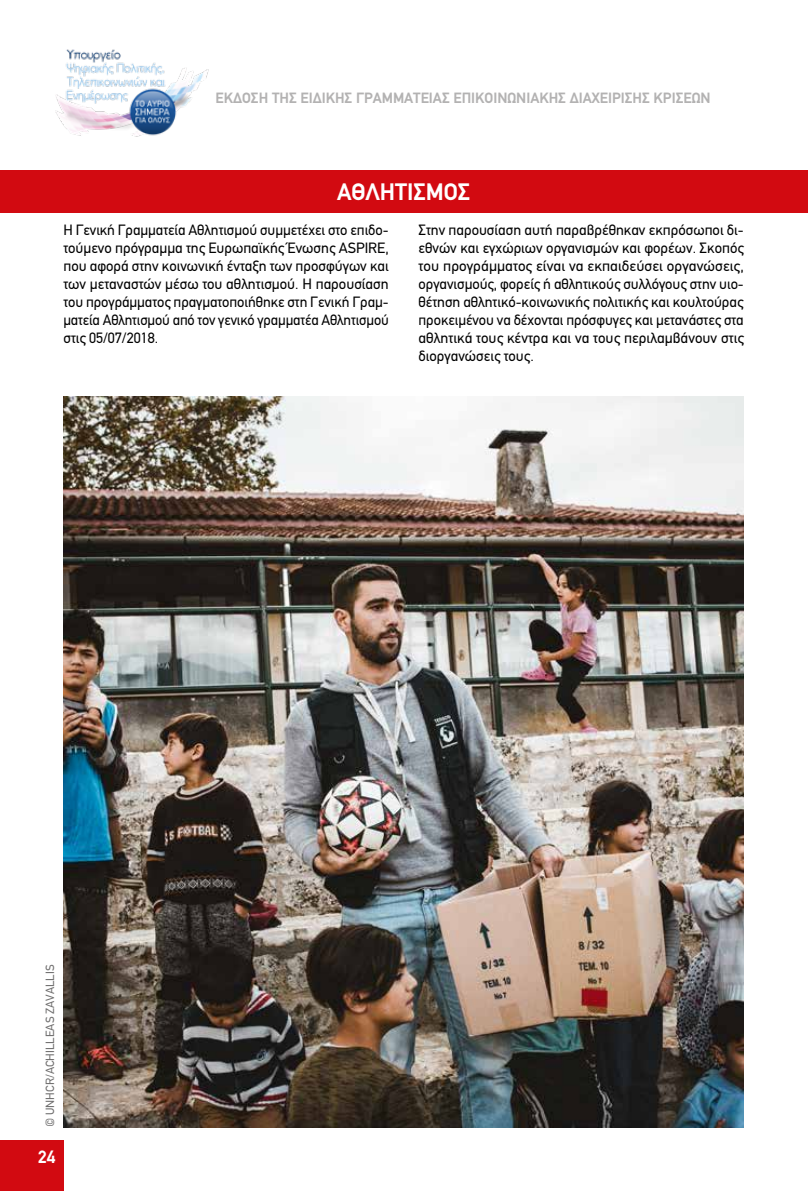
<style>
.page{position:relative;width:808px;height:1191px;background:#fff}
.page>*{position:absolute;margin:0;border:0;box-sizing:border-box;transform-origin:0 0}
.t1{font:700 24px "PF Din Text";color:#fff}
.t2{font:700 18px "PF Din Text";color:#fff}
.t3{font:15px/18px "PF Din Text";color:#000;text-align:justify}
.t4{font:700 15px "PF Din Text";color:#b3b2b2}
.t5{font:12px "PF Din Text";color:#706f6f}
</style>
<div class="page">
<img style="left:55px;top:49px;width:154px;height:88px">
<div style="left:0;top:1140px;width:64px;height:51px;background:#d20a11"></div>
<div style="left:0;top:170px;width:808px;height:43px;background:#d20a11"></div>
<img style="left:63px;top:396px;width:681px;height:731px">
<p class="t4" style="left:216px;top:89px;width:496px">ΕΚΔΟΣΗ ΤΗΣ ΕΙΔΙΚΗΣ ΓΡΑΜΜΑΤΕΙΑΣ ΕΠΙΚΟΙΝΩΝΙΑΚΗΣ ΔΙΑΧΕΙΡΙΣΗΣ ΚΡΙΣΕΩΝ</p>
<h1 class="t1" style="left:337px;top:178px;width:135px">ΑΘΛΗΤΙΣΜΟΣ</h1>
<p class="t3" style="left:63px;top:221px;width:327px">Η Γενική Γραμματεία Αθλητισμού συμμετέχει στο επιδο&shy;τούμενο πρόγραμμα της Ευρωπαϊκής Ένωσης ASPIRE, που αφορά στην κοινωνική ένταξη των προσφύγων και των μεταναστών μέσω του αθλητισμού. Η παρουσίαση του προγράμματος πραγματοποιήθηκε στη Γενική Γραμ&shy;ματεία Αθλητισμού από τον γενικό γραμματέα Αθλητισμού στις 05/07/2018.</p>
<p class="t3" style="left:418px;top:221px;width:327px">Στην παρουσίαση αυτή παραβρέθηκαν εκπρόσωποι δι&shy;εθνών και εγχώριων οργανισμών και φορέων. Σκοπός του προγράμματος είναι να εκπαιδεύσει οργανώσεις, οργανισμούς, φορείς ή αθλητικούς συλλόγους στην υιο&shy;θέτηση αθλητικό-κοινωνικής πολιτικής και κουλτούρας προκειμένου να δέχονται πρόσφυγες και μετανάστες στα αθλητικά τους κέντρα και να τους περιλαμβάνουν στις διοργανώσεις τους.</p>
<p class="t5" style="left:43px;top:1127px;width:164px;rotate:-90deg">© UNHCR/ACHILLEAS ZAVALLIS</p>
<p class="t2" style="left:38px;top:1146px;width:19px">24</p>
</div>
